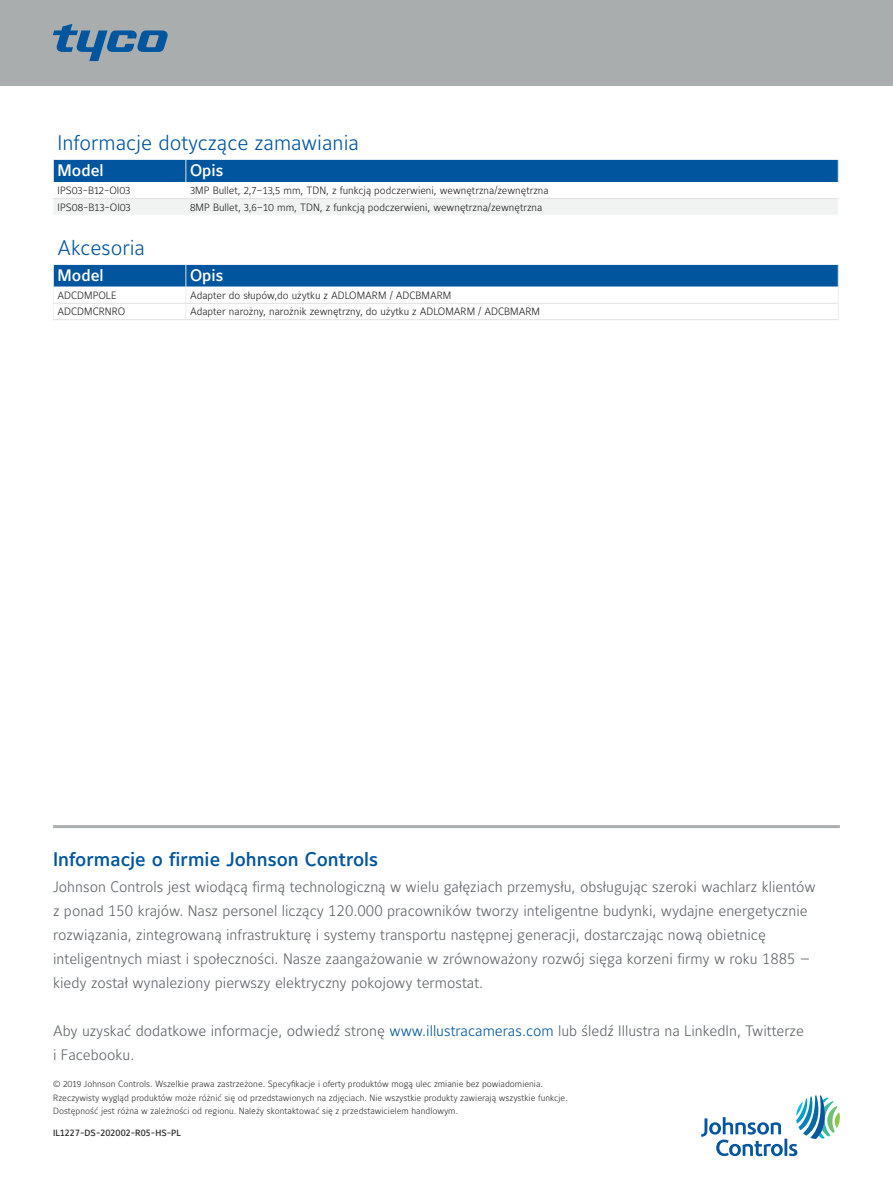
<style>
.page{position:relative;width:893px;height:1188px;background:#fff}
.page>*{position:absolute;margin:0;border:0;box-sizing:border-box;transform-origin:0 0}
.t1{font:300 21px "Maurea Jci Lf ML";color:#00559f}
.t2{font:500 19.5px "Maurea Jci Tf ML";color:#00559f}
.t3{font:500 16.5px "Maurea Jci Lf ML";color:#fff}
.t4{font:300 15px/24px "Maurea Jci Tf ML";color:#5f636a}
.t5{font:300 10.5px "Maurea Jci Lf ML";color:#231f20}
.t6{font:300 9px/13.5px "Maurea Jci Lf ML";color:#2f312f}
.t7{font:500 9px "Maurea Jci Tf ML";color:#2f312f}
.s1{color:#00559f}
</style>
<div class="page">
<svg style="left:701px;top:1095px;width:139px;height:61px"></svg>
<hr style="left:53px;top:825px;width:787px;height:3px;background:#aaadae">
<div style="left:53px;top:199px;width:785px;height:16px;background:#f1f2f2"></div>
<div style="left:53px;top:160px;width:786px;height:22px;background:#00559f"></div>
<hr style="left:53px;top:198px;width:133px;height:1px;background:#e0e1e0">
<hr style="left:186px;top:198px;width:652px;height:1px;background:#e0e1e0">
<svg style="left:53px;top:265px;width:786px;height:55px"></svg>
<hr style="left:186px;top:287px;width:652px;height:1px;background:#fff">
<hr style="left:54px;top:303px;width:132px;height:1px;background:#e0e1e0">
<hr style="left:53px;top:319px;width:133px;height:1px;background:#e0e1e0">
<hr style="left:186px;top:303px;width:652px;height:1px;background:#e0e1e0">
<hr style="left:186px;top:319px;width:652px;height:1px;background:#e0e1e0">
<div style="left:0;top:0;width:893px;height:85px;background:#aaadae"></div>
<svg style="left:53px;top:24px;width:115px;height:37px"></svg>
<h1 class="t1" style="left:58px;top:130px;width:303px">Informacje dotyczące zamawiania</h1>
<p class="t3" style="left:58px;top:161px;width:48px">Model</p>
<p class="t3" style="left:190px;top:161px;width:35px">Opis</p>
<p class="t5" style="left:58px;top:184px;width:74px">IPS03-B12-OI03</p>
<p class="t5" style="left:190px;top:184px;width:360px">3MP Bullet, 2,7–13,5 mm, TDN, z funkcją podczerwieni, wewnętrzna/zewnętrzna</p>
<p class="t5" style="left:58px;top:201px;width:75px">IPS08-B13-OI03</p>
<p class="t5" style="left:190px;top:201px;width:354px">8MP Bullet, 3,6–10 mm, TDN, z funkcją podczerwieni, wewnętrzna/zewnętrzna</p>
<h1 class="t1" style="left:58px;top:235px;width:89px">Akcesoria</h1>
<p class="t3" style="left:58px;top:266px;width:48px">Model</p>
<p class="t3" style="left:190px;top:266px;width:35px">Opis</p>
<p class="t5" style="left:58px;top:289px;width:60px">ADCDMPOLE</p>
<p class="t5" style="left:190px;top:289px;width:263px">Adapter do słupów,do użytku z ADLOMARM / ADCBMARM</p>
<p class="t5" style="left:58px;top:305px;width:69px">ADCDMCRNRO</p>
<p class="t5" style="left:190px;top:305px;width:351px">Adapter narożny, narożnik zewnętrzny, do użytku z ADLOMARM / ADCBMARM</p>
<h2 class="t2" style="left:53px;top:847px;width:326px">Informacje o firmie Johnson Controls</h2>
<p class="t4" style="left:53px;top:874px;width:764px">Johnson Controls jest wiodącą firmą technologiczną w wielu gałęziach przemysłu, obsługując szeroki wachlarz klientów z ponad 150 krajów. Nasz personel liczący 120.000 pracowników tworzy inteligentne budynki, wydajne energetycznie rozwiązania, zintegrowaną infrastrukturę i systemy transportu następnej generacji, dostarczając nową obietnicę inteligentnych miast i społeczności. Nasze zaangażowanie w zrównoważony rozwój sięga korzeni firmy w roku 1885 — kiedy został wynaleziony pierwszy elektryczny pokojowy termostat.</p>
<p class="t4" style="left:53px;top:1018px;width:752px">Aby uzyskać dodatkowe informacje, odwiedź stronę <span class="s1">www.illustracameras.com</span> lub śledź Illustra na LinkedIn, Twitterze i Facebooku.</p>
<p class="t6" style="left:53px;top:1077px;width:516px">© 2019 Johnson Controls. Wszelkie prawa zastrzeżone. Specyfikacje i oferty produktów mogą ulec zmianie bez powiadomienia.<br>Rzeczywisty wygląd produktów może różnić się od przedstawionych na zdjęciach. Nie wszystkie produkty zawierają wszystkie funkcje.<br>Dostępność jest różna w zależności od regionu. Należy skontaktować się z przedstawicielem handlowym.</p>
<p class="t7" style="left:53px;top:1127px;width:129px">IL1227-DS-202002-R05-HS-PL</p>
</div>
